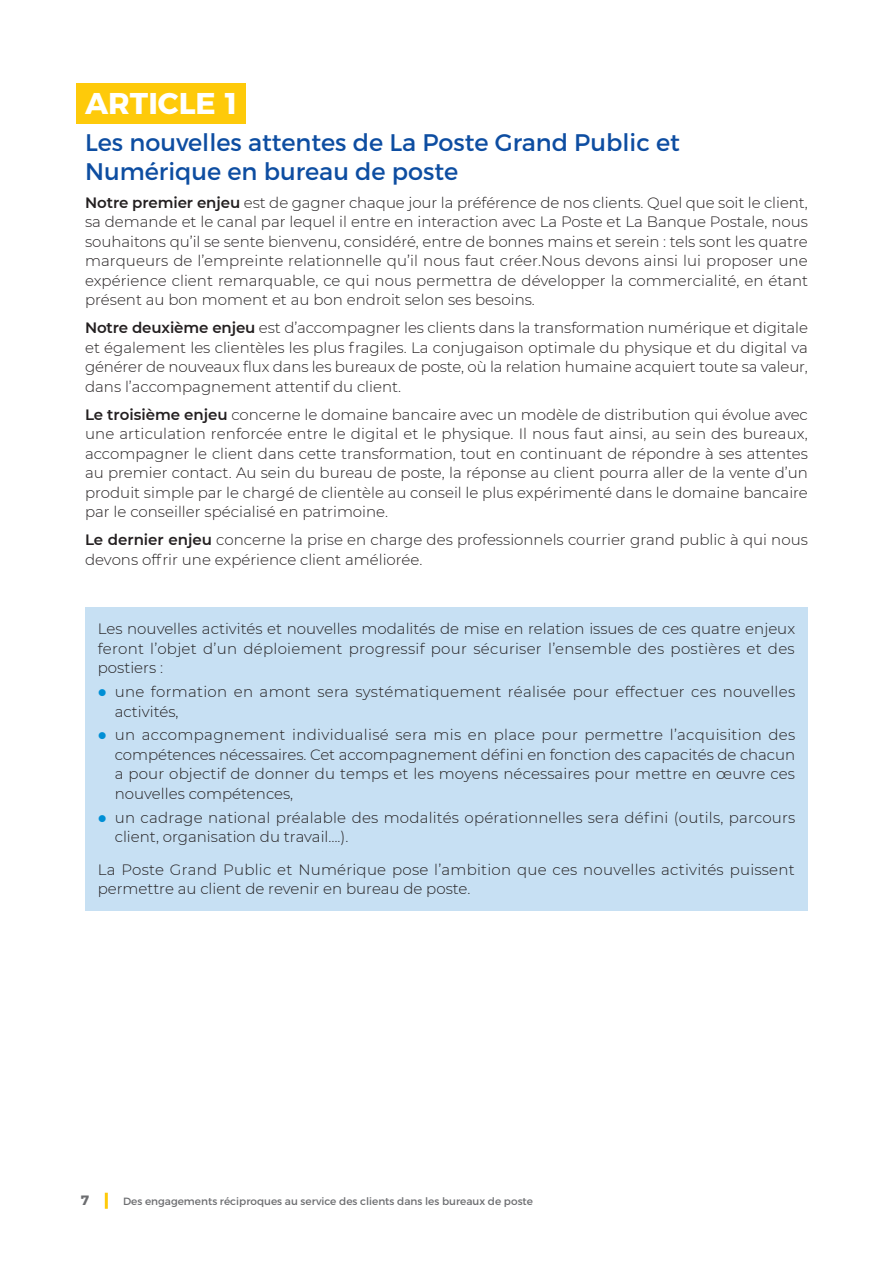
<style>
.page{position:relative;width:893px;height:1263px;background:#fff}
.page>*{position:absolute;margin:0;border:0;box-sizing:border-box;transform-origin:0 0}
.t1{font:700 30px "Montserrat";color:#fff}
.t2{font:24px/28.5px "Montserrat";color:#0d4da1}
.t3{font:300 15px/19.5px "Montserrat";color:#231f20;text-align:justify}
.t4{font:300 15px/19.5px "Montserrat";letter-spacing:.02em;color:#231f20}
.t5{font:700 13.5px "Montserrat";color:#6c6d70}
.t6{font:10.5px "Montserrat";color:#6c6d70}
.s1{font-weight:600}
</style>
<div class="page">
<hr style="left:105px;top:1193px;width:3px;height:16px;background:#feca0a">
<div style="left:77px;top:83px;width:169px;height:41px;background:#feca0a"></div>
<div style="left:85px;top:607px;width:723px;height:304px;background:#c7e0f3"></div>
<h1 class="t1" style="left:85px;top:79px;width:154px">ARTICLE 1</h1>
<h2 class="t2" style="left:85px;top:128px;width:596px">Les nouvelles attentes de La Poste Grand Public et<br>Numérique en bureau de poste</h2>
<p class="t3" style="left:85px;top:192px;width:725px"><span class="s1">Notre premier enjeu</span> est de gagner chaque jour la préférence de nos clients. Quel que soit le client, sa demande et le canal par lequel il entre en interaction avec La Poste et La Banque Postale, nous souhaitons qu’il se sente bienvenu, considéré, entre de bonnes mains et serein : tels sont les quatre marqueurs de l’empreinte relationnelle qu’il nous faut créer.Nous devons ainsi lui proposer une expérience client remarquable, ce qui nous permettra de développer la commercialité, en étant présent au bon moment et au bon endroit selon ses besoins.</p>
<p class="t3" style="left:85px;top:318px;width:724px"><span class="s1">Notre deuxième enjeu</span> est d’accompagner les clients dans la transformation numérique et digitale et également les clientèles les plus fragiles. La conjugaison optimale du physique et du digital va générer de nouveaux flux dans les bureaux de poste, où la relation humaine acquiert toute sa valeur, dans l’accompagnement attentif du client.</p>
<p class="t3" style="left:85px;top:404px;width:724px"><span class="s1">Le troisième enjeu</span> concerne le domaine bancaire avec un modèle de distribution qui évolue avec une articulation renforcée entre le digital et le physique. Il nous faut ainsi, au sein des bureaux, accompagner le client dans cette transformation, tout en continuant de répondre à ses attentes au premier contact. Au sein du bureau de poste, la réponse au client pourra aller de la vente d’un produit simple par le chargé de clientèle au conseil le plus expérimenté dans le domaine bancaire par le conseiller spécialisé en patrimoine.</p>
<p class="t3" style="left:85px;top:530px;width:724px"><span class="s1">Le dernier enjeu</span> concerne la prise en charge des professionnels courrier grand public à qui nous devons offrir une expérience client améliorée.</p>
<p class="t3" style="left:98px;top:619px;width:699px">Les nouvelles activités et nouvelles modalités de mise en relation issues de ces quatre enjeux feront l’objet d’un déploiement progressif pour sécuriser l’ensemble des postières et des postiers :</p>
<p class="t4" style="left:115px;top:682px;width:682px">une formation en amont sera systématiquement réalisée pour effectuer ces nouvelles activités,</p>
<p class="t3" style="left:115px;top:725px;width:682px">un accompagnement individualisé sera mis en place pour permettre l’acquisition des compétences nécessaires. Cet accompagnement défini en fonction des capacités de chacun a pour objectif de donner du temps et les moyens nécessaires pour mettre en œuvre ces nouvelles compétences,</p>
<p class="t3" style="left:115px;top:807px;width:682px">un cadrage national préalable des modalités opérationnelles sera défini (outils, parcours client, organisation du travail….).</p>
<p class="t3" style="left:98px;top:859px;width:698px">La Poste Grand Public et Numérique pose l’ambition que ces nouvelles activités puissent permettre au client de revenir en bureau de poste.</p>
<p class="t5" style="left:81px;top:1189px;width:10px">7</p>
<p class="t6" style="left:123px;top:1195px;width:411px">Des engagements réciproques au service des clients dans les bureaux de poste</p>
</div>
